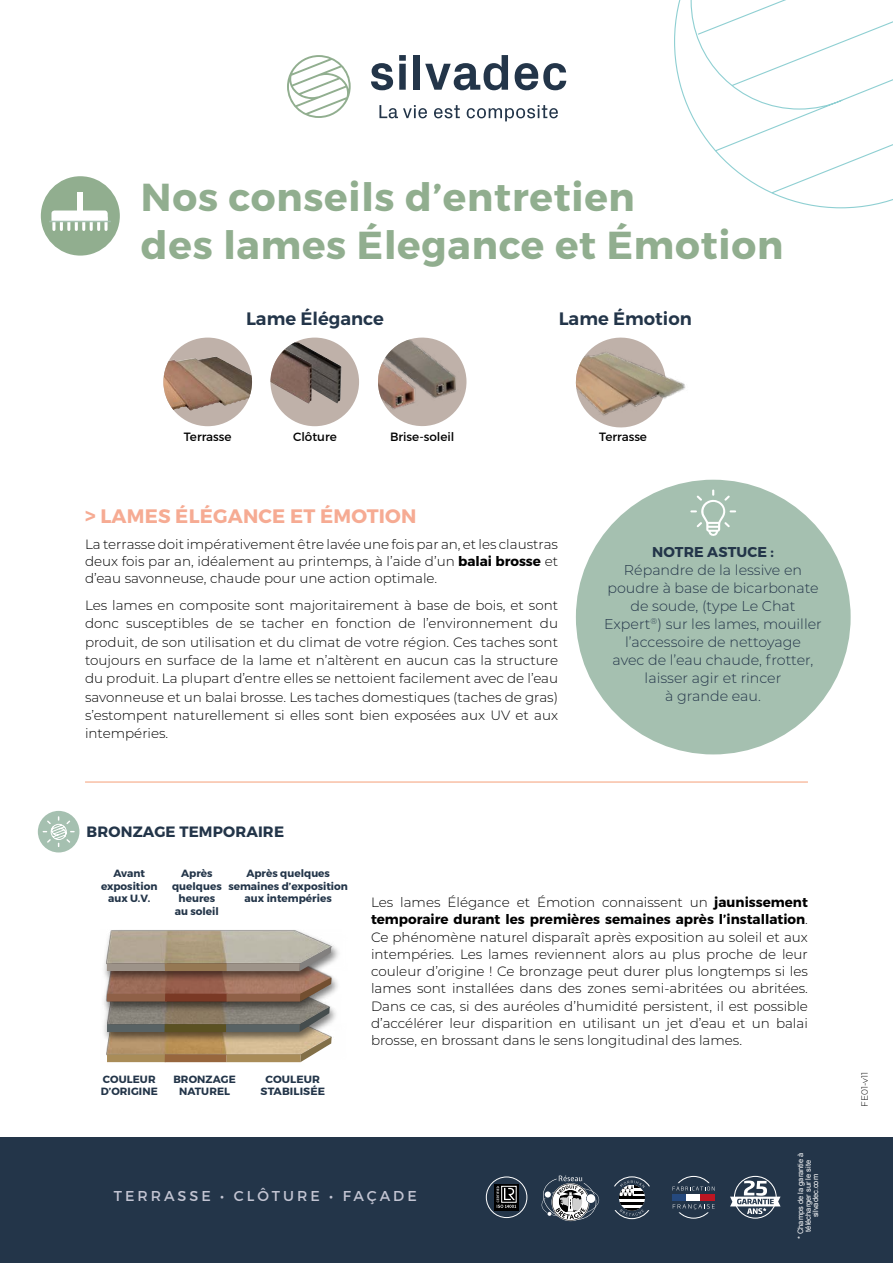
<style>
.page{position:relative;width:893px;height:1263px;background:#fff}
.page>*{position:absolute;margin:0;border:0;box-sizing:border-box;transform-origin:0 0}
.t1{font:700 39px/47.2px "Montserrat";letter-spacing:.02em;color:#91ae8f}
.t2{font:700 19.5px "Montserrat";letter-spacing:.01em;color:#f6ab93}
.t3{font:600 18px "Montserrat";color:#233549}
.t4{font:700 15px "Montserrat";letter-spacing:.01em;color:#233549}
.t5{font:300 14.25px/18px "Montserrat";color:#233549;text-align:center}
.t6{font:14.25px "Montserrat";letter-spacing:.21em;color:#c3c5d3}
.t7{font:700 14.25px "Montserrat";letter-spacing:.01em;color:#233549}
.t8{font:300 13.5px/17.2px "Montserrat";color:#000;text-align:justify}
.t9{font:12px "Montserrat";color:#000}
.t10{font:700 10.5px/12.6px "Montserrat";color:#233549;text-align:center}
.t11{font:700 10.5px/12.6px "Montserrat";color:#233549;scale:1.04 1}
.t12{font:300 9px "Montserrat";color:#000}
.t13{font:7.5px/7.5px "Arial";color:#fff;text-align:center}
.s1{font-size:21px}
.s2{font-weight:700}
</style>
<div class="page">
<svg style="left:674px;top:0;width:219px;height:209px"></svg>
<svg style="left:371px;top:63px;width:22px;height:27px"></svg>
<svg style="left:399px;top:55px;width:7px;height:35px"></svg>
<div style="left:414px;top:55px;width:6px;height:35px;background:#233549"></div>
<svg style="left:425px;top:55px;width:83px;height:35px"></svg>
<svg style="left:515px;top:63px;width:51px;height:27px"></svg>
<svg style="left:379px;top:105px;width:48px;height:13px"></svg>
<svg style="left:434px;top:105px;width:26px;height:13px"></svg>
<svg style="left:467px;top:105px;width:91px;height:16px"></svg>
<svg style="left:287px;top:55px;width:64px;height:63px"></svg>
<div style="left:163px;top:338px;width:89px;height:88px;background:#bfb1a9;border-radius:50%"></div>
<img style="left:163px;top:356px;width:89px;height:54px">
<div style="left:270px;top:338px;width:89px;height:88px;background:#bfb1a9;border-radius:50%"></div>
<img style="left:285px;top:342px;width:57px;height:61px">
<img style="left:270px;top:349px;width:42px;height:55px">
<svg style="left:600px;top:337px;width:42px;height:91px"></svg>
<img style="left:575px;top:338px;width:70px;height:84px">
<img style="left:592px;top:345px;width:94px;height:76px">
<img style="left:436px;top:340px;width:31px;height:84px">
<img style="left:378px;top:338px;width:58px;height:88px">
<div style="left:576px;top:480px;width:275px;height:274px;background:#a5c0b0;border-radius:50%"></div>
<svg style="left:690px;top:489px;width:46px;height:47px"></svg>
<div style="left:0;top:1137px;width:893px;height:126px;background:#233549"></div>
<div style="left:38px;top:811px;width:41px;height:41px;background:#a5c0b0;border-radius:50%"></div>
<svg style="left:43px;top:816px;width:32px;height:31px"></svg>
<svg style="left:104px;top:930px;width:235px;height:133px;background:#a08d78"></svg>
<hr style="left:85px;top:781px;width:723px;height:2px;background:#f6aa87">
<svg style="left:542px;top:1175px;width:57px;height:46px"></svg>
<svg style="left:673px;top:1204px;width:42px;height:15px"></svg>
<div style="left:673px;top:1194px;width:14px;height:7px;background:#25497e"></div>
<div style="left:687px;top:1194px;width:14px;height:7px;background:#fff"></div>
<div style="left:701px;top:1194px;width:14px;height:7px;background:#be1622"></div>
<svg style="left:673px;top:1176px;width:42px;height:14px"></svg>
<div style="left:619px;top:1185px;width:26px;height:26px;background:#fff;border-radius:13px"></div>
<hr style="left:619px;top:1196px;width:26px;height:3px;background:#000">
<hr style="left:619px;top:1202px;width:26px;height:3px;background:#000">
<hr style="left:619px;top:1208px;width:26px;height:3px;background:#000">
<svg style="left:614px;top:1209px;width:35px;height:10px"></svg>
<svg style="left:614px;top:1176px;width:36px;height:20px"></svg>
<svg style="left:730px;top:1176px;width:51px;height:43px"></svg>
<svg style="left:494px;top:1184px;width:25px;height:26px"></svg>
<svg style="left:497px;top:1186px;width:19px;height:22px"></svg>
<div style="left:486px;top:1176px;width:41px;height:42px;border:1px solid #fff;border-radius:50%"></div>
<div style="left:41px;top:176px;width:79px;height:80px;background:#91ae8f;border-radius:50%"></div>
<div style="left:77px;top:192px;width:6px;height:19px;background:#fff"></div>
<svg style="left:51px;top:211px;width:57px;height:18px"></svg>
<svg style="left:104px;top:218px;width:4px;height:11px"></svg>
<hr style="left:49px;top:221px;width:62px;height:1px;background:#a5c0b0">
<h1 class="t1" style="left:141px;top:174px;width:644px">Nos conseils d’entretien<br>des lames Élegance et Émotion</h1>
<h3 class="t3" style="left:246px;top:308px;width:139px">Lame Élégance</h3>
<h3 class="t3" style="left:559px;top:308px;width:135px">Lame Émotion</h3>
<p class="t9" style="left:184px;top:429px;width:49px">Terrasse</p>
<p class="t9" style="left:293px;top:429px;width:45px">Clôture</p>
<p class="t9" style="left:390px;top:429px;width:66px">Brise-soleil</p>
<p class="t9" style="left:599px;top:429px;width:49px">Terrasse</p>
<h2 class="t2" style="left:85px;top:504px;width:333px"><span class="s1">&gt;</span> Lames Élégance et Émotion</h2>
<p class="t8" style="left:85px;top:535px;width:475px">La terrasse doit impérativement être lavée une fois par an, et les claustras deux fois par an, idéalement au printemps, à l’aide d’un <span class="s2">balai brosse</span> et d’eau savonneuse, chaude pour une action optimale.</p>
<p class="t8" style="left:85px;top:595px;width:475px;line-height:18.3px">Les lames en composite sont majoritairement à base de bois, et sont donc susceptibles de se tacher en fonction de l’environnement du produit, de son utilisation et du climat de votre région. Ces taches sont toujours en surface de la lame et n’altèrent en aucun cas la structure du produit. La plupart d’entre elles se nettoient facilement avec de l’eau savonneuse et un balai brosse. Les taches domestiques (taches de gras) s’estompent naturellement si elles sont bien exposées aux UV et aux intempéries.</p>
<p class="t4" style="left:87px;top:822px;width:69px">BRONZAGE</p>
<p class="t4" style="left:179px;top:822px;width:12px">TEM</p>
<p class="t4" style="left:213px;top:822px;width:71px">PORAI RE</p>
<p class="t7" style="left:652px;top:543px;width:123px">Notre astuce :</p>
<p class="t5" style="left:604px;top:560px;width:219px">Répandre de la lessive en poudre à base de bicarbonate de soude, (type Le Chat<br>Expert<sup>®</sup>) sur les lames, mouiller l’accessoire de nettoyage<br>avec de l’eau chaude, frotter, laisser agir et rincer<br>à grande eau.</p>
<p class="t10" style="left:101px;top:867px;width:58px">Avant exposition aux U.V.</p>
<p class="t10" style="left:172px;top:867px;width:51px">Après quelques heures au soleil</p>
<p class="t10" style="left:228px;top:867px;width:121px">Après quelques semaines d’exposition aux intempéries</p>
<p class="t10" style="left:101px;top:1073px;width:56px;text-align:left">COULEUR<br>D’ORIGINE</p>
<p class="t10" style="left:179px;top:1073px;width:43px;text-align:left;text-indent:-6px">BRONZAGE<br>NAT</p>
<p class="t10" style="left:201px;top:1085px;width:30px">UREL</p>
<p class="t11" style="left:261px;top:1073px;width:59px;text-indent:5px">COULEUR<br>STA</p>
<p class="t11" style="left:282px;top:1085px;width:42px">BILISÉE</p>
<p class="t8" style="left:371px;top:893px;width:438px">Les lames Élégance et Émotion connaissent un <span class="s2">jaunissement temporaire durant les premières semaines après l’installation</span>.<br>Ce phénomène naturel disparaît après exposition au soleil et aux intempéries. Les lames reviennent alors au plus proche de leur couleur d’origine ! Ce bronzage peut durer plus longtemps si les lames sont installées dans des zones semi-abritées ou abritées.<br>Dans ce cas, si des auréoles d’humidité persistent, il est possible d’accélérer leur disparition en utilisant un jet d’eau et un balai brosse, en brossant dans le sens longitudinal des lames.</p>
<p class="t6" style="left:114px;top:1187px;width:304px">terrasse • clôture • façade</p>
<p class="t13" style="left:797px;top:1239px;width:88px;rotate:-90deg">* Champs de la garantie à télécharger sur le site silvadec.com</p>
<p class="t12" style="left:858px;top:1106px;width:37px;rotate:-90deg">FE01-v11</p>
</div>
